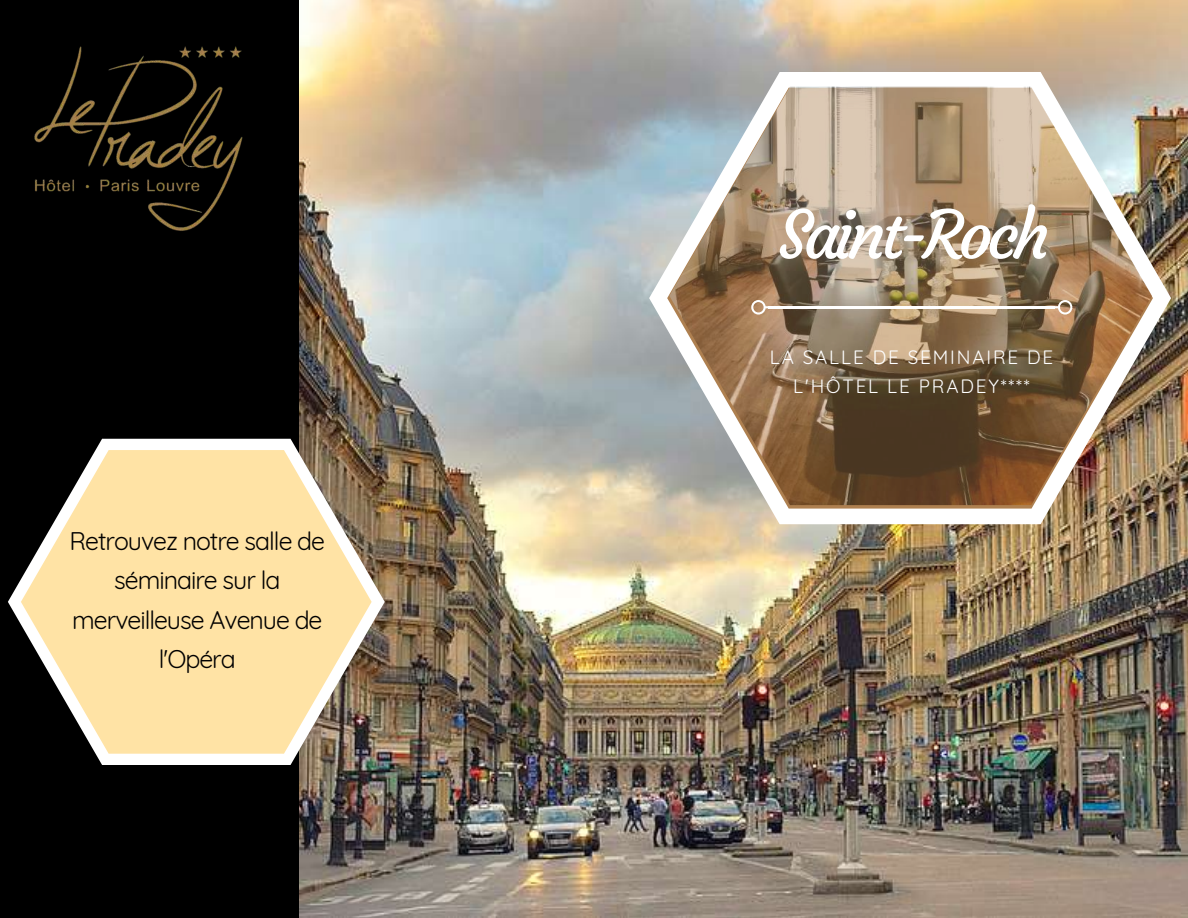
<style>
.page{position:relative;width:1188px;height:918px;background:#000}
.page>*{position:absolute;margin:0;border:0;box-sizing:border-box;transform-origin:0 0}
.t1{font:66px "Courgette";letter-spacing:-.08em;color:#fff}
.t2{font:24.9px/39.3px "Quicksand";letter-spacing:-.04em;color:#000;text-align:center}
.t3{font:18.9px/29.2px "Quicksand";letter-spacing:.1em;color:#fff;text-align:center}
</style>
<div class="page">
<img style="left:299px;top:0;width:889px;height:918px">
<img style="left:649px;top:72px;width:522px;height:452px">
<img style="left:669px;top:87px;width:483px;height:418px">
<hr style="left:768px;top:306px;width:287px;height:2px;background:#fff">
<svg style="left:751px;top:300px;width:18px;height:15px"></svg>
<svg style="left:1054px;top:300px;width:18px;height:15px"></svg>
<svg style="left:8px;top:439px;width:377px;height:326px;fill:#ffe3a5"></svg>
<img style="left:34px;top:46px;width:209px;height:185px">
<p class="t2" style="left:70px;top:521px;width:257px">Retrouvez notre salle de séminaire sur la merveilleuse Avenue de l'Opéra</p>
<h1 class="t1" style="left:778px;top:194px;width:273px">Saint-Roch</h1>
<p class="t3" style="left:770px;top:342px;width:285px">LA SALLE DE SEMINAIRE DE<br>L'HÔTEL LE PRADEY****</p>
</div>
